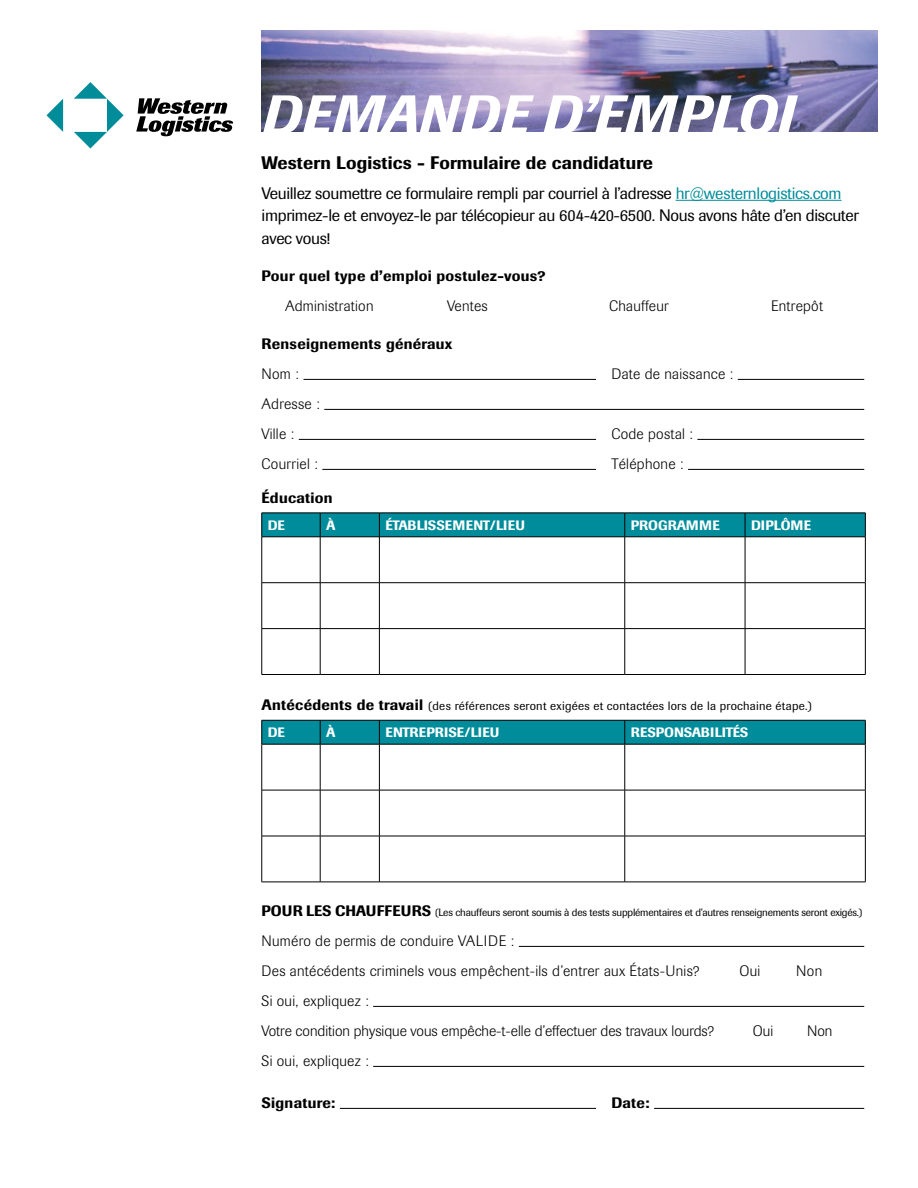
<style>
.page{position:relative;width:918px;height:1188px;background:#fff}
.page>*{position:absolute;margin:0;border:0;box-sizing:border-box;transform-origin:0 0}
.t1{font:italic 500 54px "Imago";letter-spacing:.01em;color:#fff}
.t2{font:500 18px "Imago";letter-spacing:.01em;color:#000}
.t3{font:16.5px/22.5px "Imago";letter-spacing:-.02em;color:#000}
.t4{font:300 15px/30px "Imago";letter-spacing:.02em;color:#000}
.t5{font:300 15px/30px "Imago";color:#000}
.t6{font:500 15px "Imago";letter-spacing:.02em;color:#000}
.t7{font:500 13.5px "Imago";color:#fff}
.t8{font:12px "Imago";letter-spacing:.02em;color:#000}
.t9{font:10.5px "Imago";letter-spacing:-.02em;color:#000}
.s1{color:#008c9a}
.s2{font-weight:500;font-size:15px}
</style>
<div class="page">
<svg style="left:74px;top:82px;width:50px;height:67px"></svg>
<svg style="left:46px;top:99px;width:17px;height:33px"></svg>
<svg style="left:136px;top:98px;width:97px;height:38px"></svg>
<img style="left:261px;top:31px;width:617px;height:101px">
<hr style="left:676px;top:200px;width:166px;height:1px;background:#008c9a">
<hr style="left:304px;top:379px;width:292px;height:1px;background:#000">
<hr style="left:738px;top:379px;width:126px;height:1px;background:#000">
<hr style="left:324px;top:409px;width:540px;height:1px;background:#000">
<hr style="left:299px;top:439px;width:297px;height:1px;background:#000">
<hr style="left:697px;top:439px;width:167px;height:1px;background:#000">
<hr style="left:322px;top:469px;width:274px;height:1px;background:#000">
<hr style="left:688px;top:469px;width:176px;height:1px;background:#000">
<hr style="left:519px;top:946px;width:345px;height:1px;background:#000">
<hr style="left:373px;top:1006px;width:491px;height:1px;background:#000">
<hr style="left:373px;top:1066px;width:491px;height:1px;background:#000">
<hr style="left:340px;top:1108px;width:256px;height:1px;background:#000">
<hr style="left:654px;top:1108px;width:210px;height:1px;background:#000">
<svg style="left:261px;top:513px;width:605px;height:24px;background:#008491"></svg>
<hr style="left:262px;top:537px;width:58px;height:1px;background:#000">
<hr style="left:261px;top:537px;width:1px;height:46px;background:#000">
<hr style="left:320px;top:537px;width:59px;height:1px;background:#000">
<hr style="left:320px;top:537px;width:1px;height:46px;background:#000">
<hr style="left:379px;top:537px;width:246px;height:1px;background:#000">
<hr style="left:379px;top:537px;width:1px;height:46px;background:#000">
<hr style="left:625px;top:537px;width:120px;height:1px;background:#000">
<hr style="left:625px;top:537px;width:1px;height:46px;background:#000">
<hr style="left:745px;top:537px;width:121px;height:1px;background:#000">
<hr style="left:745px;top:537px;width:1px;height:46px;background:#000">
<hr style="left:865px;top:537px;width:1px;height:46px;background:#000">
<hr style="left:262px;top:582px;width:58px;height:1px;background:#000">
<hr style="left:261px;top:583px;width:1px;height:45px;background:#000">
<hr style="left:320px;top:582px;width:59px;height:1px;background:#000">
<hr style="left:320px;top:583px;width:1px;height:45px;background:#000">
<hr style="left:379px;top:582px;width:246px;height:1px;background:#000">
<hr style="left:379px;top:583px;width:1px;height:45px;background:#000">
<hr style="left:625px;top:582px;width:120px;height:1px;background:#000">
<hr style="left:625px;top:583px;width:1px;height:45px;background:#000">
<hr style="left:745px;top:582px;width:121px;height:1px;background:#000">
<hr style="left:745px;top:583px;width:1px;height:45px;background:#000">
<hr style="left:865px;top:583px;width:1px;height:45px;background:#000">
<hr style="left:262px;top:628px;width:58px;height:1px;background:#000">
<hr style="left:261px;top:629px;width:1px;height:45px;background:#000">
<hr style="left:320px;top:628px;width:59px;height:1px;background:#000">
<hr style="left:320px;top:629px;width:1px;height:45px;background:#000">
<hr style="left:379px;top:628px;width:246px;height:1px;background:#000">
<hr style="left:379px;top:629px;width:1px;height:45px;background:#000">
<hr style="left:625px;top:628px;width:120px;height:1px;background:#000">
<hr style="left:625px;top:629px;width:1px;height:45px;background:#000">
<hr style="left:745px;top:628px;width:121px;height:1px;background:#000">
<hr style="left:745px;top:629px;width:1px;height:45px;background:#000">
<hr style="left:865px;top:629px;width:1px;height:45px;background:#000">
<hr style="left:262px;top:674px;width:58px;height:1px;background:#000">
<hr style="left:320px;top:674px;width:59px;height:1px;background:#000">
<hr style="left:379px;top:674px;width:246px;height:1px;background:#000">
<hr style="left:625px;top:674px;width:120px;height:1px;background:#000">
<hr style="left:745px;top:674px;width:121px;height:1px;background:#000">
<svg style="left:261px;top:720px;width:605px;height:24px;background:#008492"></svg>
<hr style="left:262px;top:744px;width:58px;height:1px;background:#000">
<hr style="left:261px;top:744px;width:1px;height:46px;background:#000">
<hr style="left:320px;top:744px;width:59px;height:1px;background:#000">
<hr style="left:320px;top:744px;width:1px;height:46px;background:#000">
<hr style="left:379px;top:744px;width:246px;height:1px;background:#000">
<hr style="left:379px;top:744px;width:1px;height:46px;background:#000">
<hr style="left:625px;top:744px;width:241px;height:1px;background:#000">
<hr style="left:625px;top:744px;width:1px;height:46px;background:#000">
<hr style="left:865px;top:744px;width:1px;height:46px;background:#000">
<hr style="left:262px;top:790px;width:58px;height:1px;background:#000">
<hr style="left:261px;top:790px;width:1px;height:46px;background:#000">
<hr style="left:320px;top:790px;width:59px;height:1px;background:#000">
<hr style="left:320px;top:790px;width:1px;height:46px;background:#000">
<hr style="left:379px;top:790px;width:246px;height:1px;background:#000">
<hr style="left:379px;top:790px;width:1px;height:46px;background:#000">
<hr style="left:625px;top:790px;width:241px;height:1px;background:#000">
<hr style="left:625px;top:790px;width:1px;height:46px;background:#000">
<hr style="left:865px;top:790px;width:1px;height:46px;background:#000">
<hr style="left:262px;top:836px;width:58px;height:1px;background:#000">
<hr style="left:261px;top:836px;width:1px;height:46px;background:#000">
<hr style="left:320px;top:836px;width:59px;height:1px;background:#000">
<hr style="left:320px;top:836px;width:1px;height:46px;background:#000">
<hr style="left:379px;top:836px;width:246px;height:1px;background:#000">
<hr style="left:379px;top:836px;width:1px;height:46px;background:#000">
<hr style="left:625px;top:836px;width:241px;height:1px;background:#000">
<hr style="left:625px;top:836px;width:1px;height:46px;background:#000">
<hr style="left:865px;top:836px;width:1px;height:46px;background:#000">
<hr style="left:262px;top:882px;width:58px;height:1px;background:#000">
<hr style="left:320px;top:882px;width:59px;height:1px;background:#000">
<hr style="left:379px;top:882px;width:246px;height:1px;background:#000">
<hr style="left:625px;top:882px;width:241px;height:1px;background:#000">
<h1 class="t1" style="left:261px;top:82px;width:534px">DEMANDE D’EMPLOI</h1>
<p class="t2" style="left:262px;top:152px;width:393px">Western Logistics - Formulaire de candidature</p>
<p class="t3" style="left:262px;top:182px;width:599px">Veuillez soumettre ce formulaire rempli par courriel à l’adresse <span class="s1">hr@westernlogistics.com </span>imprimez-le et envoyez-le par télécopieur au 604-420-6500. Nous avons hâte d’en discuter avec vous!</p>
<p class="t6" style="left:262px;top:267px;width:286px">Pour quel type d’emploi postulez-vous?</p>
<p class="t4" style="left:285px;top:291px;width:90px">Administration</p>
<p class="t4" style="left:447px;top:291px;width:42px">Ventes</p>
<p class="t4" style="left:609px;top:291px;width:61px">Chauffeur</p>
<p class="t4" style="left:771px;top:291px;width:54px">Entrepôt</p>
<p class="t6" style="left:262px;top:334px;width:192px">Renseignements généraux</p>
<p class="t4" style="left:262px;top:359px;width:39px">Nom :</p>
<p class="t4" style="left:611px;top:359px;width:123px">Date de naissance :</p>
<p class="t4" style="left:262px;top:389px;width:60px">Adresse :<br>Ville :</p>
<p class="t4" style="left:611px;top:419px;width:83px">Code postal :</p>
<p class="t4" style="left:262px;top:449px;width:58px">Courriel :</p>
<p class="t4" style="left:611px;top:449px;width:74px">Téléphone :</p>
<p class="t6" style="left:262px;top:489px;width:73px">Éducation</p>
<p class="t7" style="left:268px;top:517px;width:19px">DE</p>
<p class="t7" style="left:326px;top:517px;width:11px">À</p>
<p class="t7" style="left:385px;top:517px;width:141px">ÉTABLISSEMENT/LIEU</p>
<p class="t7" style="left:631px;top:517px;width:90px">PROGRAMME</p>
<p class="t7" style="left:751px;top:517px;width:61px">DIPLÔME</p>
<p class="t8" style="left:262px;top:699px;width:552px"><span class="s2">Antécédents de travail</span> (des références seront exigées et contactées lors de la prochaine étape.)</p>
<p class="t7" style="left:268px;top:724px;width:19px">DE</p>
<p class="t7" style="left:326px;top:724px;width:11px">À</p>
<p class="t7" style="left:385px;top:724px;width:116px">ENTREPRISE/LIEU</p>
<p class="t7" style="left:631px;top:724px;width:119px">RESPONSABILITÉS</p>
<p class="t9" style="left:262px;top:906px;width:602px"><span class="s2">POUR LES CHAUFFEURS</span> (Les chauffeurs seront soumis à des tests supplémentaires et d’autres renseignements seront exigés.)</p>
<p class="t4" style="left:262px;top:926px;width:439px">Numéro de permis de conduire VALIDE :<br>Des antécédents criminels vous empêchent-ils d’entrer aux États-Unis?</p>
<p class="t4" style="left:739px;top:956px;width:22px">Oui</p>
<p class="t4" style="left:796px;top:956px;width:27px">Non</p>
<p class="t5" style="left:262px;top:986px;width:454px">Si oui, expliquez :<br>Votre condition physique vous empêche-t-elle d’effectuer des travaux lourds?</p>
<p class="t4" style="left:262px;top:1046px;width:109px">Si oui, expliquez :</p>
<p class="t6" style="left:262px;top:1093px;width:75px">Signature:</p>
<p class="t6" style="left:611px;top:1093px;width:40px">Date:</p>
<p class="t4" style="left:753px;top:1016px;width:22px">Oui</p>
<p class="t4" style="left:807px;top:1016px;width:27px">Non</p>
</div>
